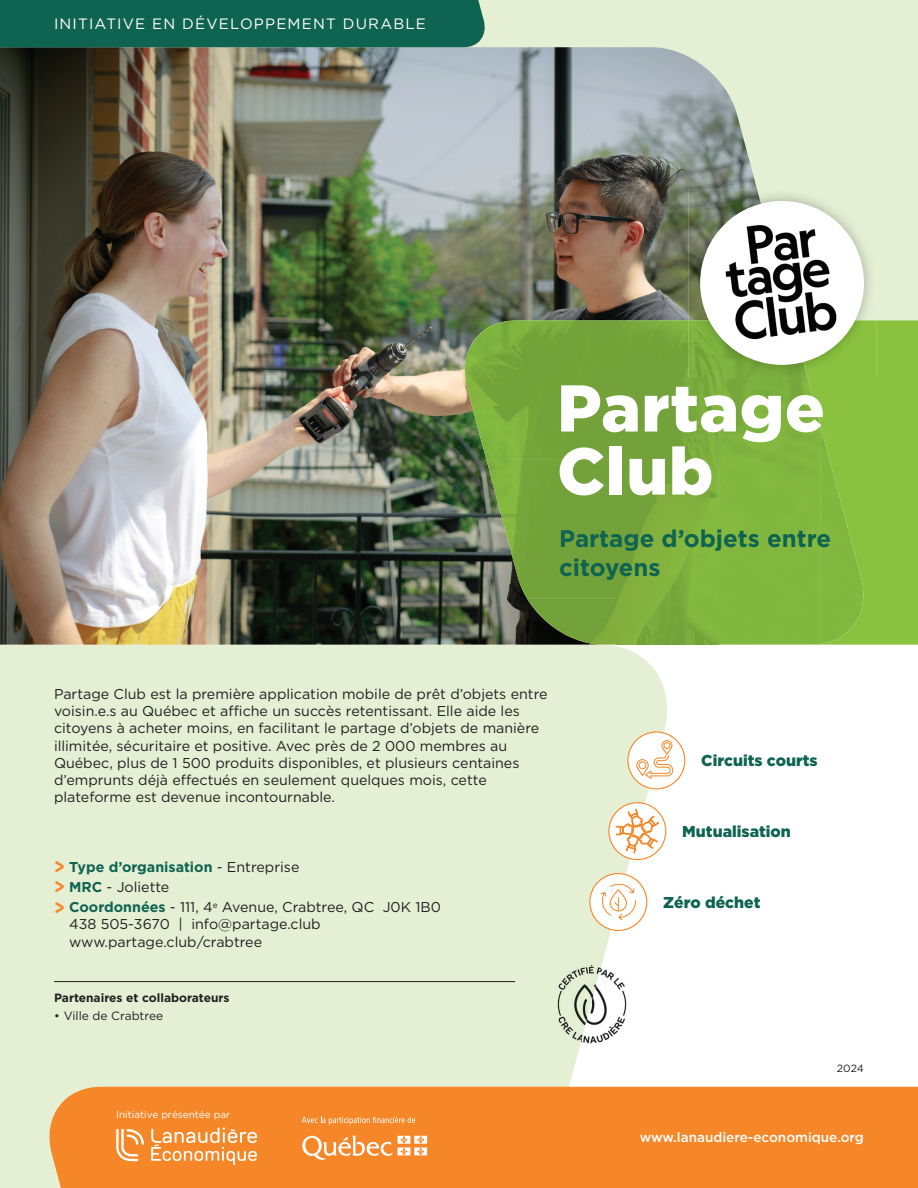
<style>
.page{position:relative;width:918px;height:1188px;background:#fff}
.page>*{position:absolute;margin:0;border:0;box-sizing:border-box;transform-origin:0 0}
.t1{font:900 66px/63px "Gotham HTF";letter-spacing:.01em;color:#fff}
.t2{font:700 24px/28.8px "Gotham HTF";color:#0e6451}
.t3{font:900 15.75px "Gotham HTF";color:#0e6451}
.t4{font:15px "Gotham HTF";letter-spacing:.08em;color:#fff}
.t5{font:14.25px/17.1px "Gotham HTF";color:#231f20}
.t6{font:500 13.5px "Gotham HTF";color:#fff}
.t7{font:700 12px "Gotham HTF";color:#231f20}
.t8{font:12px "Gotham HTF";color:#231f20}
.t9{font:10.5px "Gotham HTF";color:#231f20}
.t10{font:10.05px "Gotham HTF";color:#fff}
.s1{font-family:"Gotham Rounded";font-weight:700;font-size:21px;color:#f58728}
.s2{font-weight:700;color:#0e6451}
</style>
<div class="page">
<div style="left:0;top:645px;width:677px;height:543px;background:#e4efd4"></div>
<div style="left:0;top:0;width:918px;height:320px;background:#e4efd4"></div>
<img style="left:0;top:47px;width:757px;height:598px">
<div style="left:820px;top:320px;width:98px;height:325px;background:#8ac23f"></div>
<img style="left:465px;top:320px;width:152px;height:139px">
<img style="left:617px;top:320px;width:102px;height:325px">
<img style="left:719px;top:377px;width:101px;height:268px">
<div style="left:820px;top:425px;width:50px;height:219px;background:#8abd3f"></div>
<img style="left:486px;top:459px;width:131px;height:140px">
<img style="left:527px;top:598px;width:90px;height:47px">
<div style="left:0;top:0;width:485px;height:47px;background:#0e6451"></div>
<img style="left:792px;top:195px;width:78px;height:125px">
<img style="left:688px;top:189px;width:104px;height:131px">
<div style="left:807px;top:320px;width:69px;height:57px;background:#8ac23f"></div>
<img style="left:688px;top:320px;width:119px;height:57px">
<div style="left:700px;top:201px;width:164px;height:164px;background:#fff;border-radius:50%"></div>
<img style="left:707px;top:208px;width:149px;height:149px">
<hr style="left:54px;top:981px;width:461px;height:1px;background:#231f20">
<div style="left:42px;top:1087px;width:876px;height:101px;background:#f58728"></div>
<svg style="left:116px;top:1129px;width:28px;height:32px"></svg>
<svg style="left:151px;top:1127px;width:106px;height:38px;background:#f7a35a"></svg>
<svg style="left:302px;top:1117px;width:113px;height:8px"></svg>
<svg style="left:302px;top:1135px;width:125px;height:25px"></svg>
<div style="left:590px;top:874px;width:57px;height:56px;background:#fff;border-radius:50%"></div>
<svg style="left:599px;top:881px;width:38px;height:40px"></svg>
<div style="left:589px;top:873px;width:58px;height:58px;border:1px solid #f58728;border-radius:50%"></div>
<div style="left:628px;top:732px;width:57px;height:57px;background:#fff;border-radius:50%"></div>
<svg style="left:636px;top:740px;width:37px;height:39px"></svg>
<div style="left:627px;top:731px;width:58px;height:58px;border:1px solid #f58728;border-radius:50%"></div>
<svg style="left:609px;top:803px;width:57px;height:57px"></svg>
<svg style="left:616px;top:809px;width:43px;height:45px"></svg>
<div style="left:608px;top:802px;width:58px;height:58px;border:1px solid #f58728;border-radius:50%"></div>
<img style="left:601px;top:965px;width:26px;height:80px">
<img style="left:555px;top:965px;width:46px;height:80px">
<p class="t4" style="left:54px;top:15px;width:373px">INITIATIVE EN DÉVELOPPEMENT DURABLE</p>
<h1 class="t1" style="left:557px;top:375px;width:269px">Partage<br>Club</h1>
<h2 class="t2" style="left:559px;top:523px;width:273px">Partage d’objets entre citoyens</h2>
<p class="t5" style="left:54px;top:685px;width:495px">Partage Club est la première application mobile de prêt d’objets entre voisin.e.s au Québec et affiche un succès retentissant. Elle aide les citoyens à acheter moins, en facilitant le partage d’objets de manière illimitée, sécuritaire et positive. Avec près de 2 000 membres au Québec, plus de 1 500 produits disponibles, et plusieurs centaines d’emprunts déjà effectués en seulement quelques mois, cette plateforme est devenue incontournable.</p>
<p class="t5" style="left:54px;top:856px;width:388px;line-height:20.2px"><span class="s1">&gt;</span> <span class="s2">Type d’organisation</span> - Entreprise<br><span class="s1">&gt;</span> <span class="s2">MRC</span> - Joliette<br><span class="s1">&gt;</span> <span class="s2">Coordonnées</span> - 111, 4<sup>e</sup> Avenue, Crabtree, QC J0K 1B0</p>
<p class="t5" style="left:69px;top:916px;width:253px">438 505-3670 | info@partage.club www.partage.club/crabtree</p>
<p class="t7" style="left:54px;top:991px;width:177px">Partenaires et collaborateurs</p>
<p class="t8" style="left:54px;top:1010px;width:111px">• Ville de Crabtree</p>
<p class="t10" style="left:116px;top:1109px;width:116px">Initiative présentée par</p>
<p class="t3" style="left:701px;top:752px;width:118px">Circuits courts</p>
<p class="t3" style="left:682px;top:822px;width:110px">Mutualisation</p>
<p class="t3" style="left:663px;top:893px;width:99px">Zéro déchet</p>
<p class="t9" style="left:837px;top:1062px;width:29px">2024</p>
<p class="t6" style="left:640px;top:1130px;width:226px">www.lanaudiere-economique.org</p>
</div>
